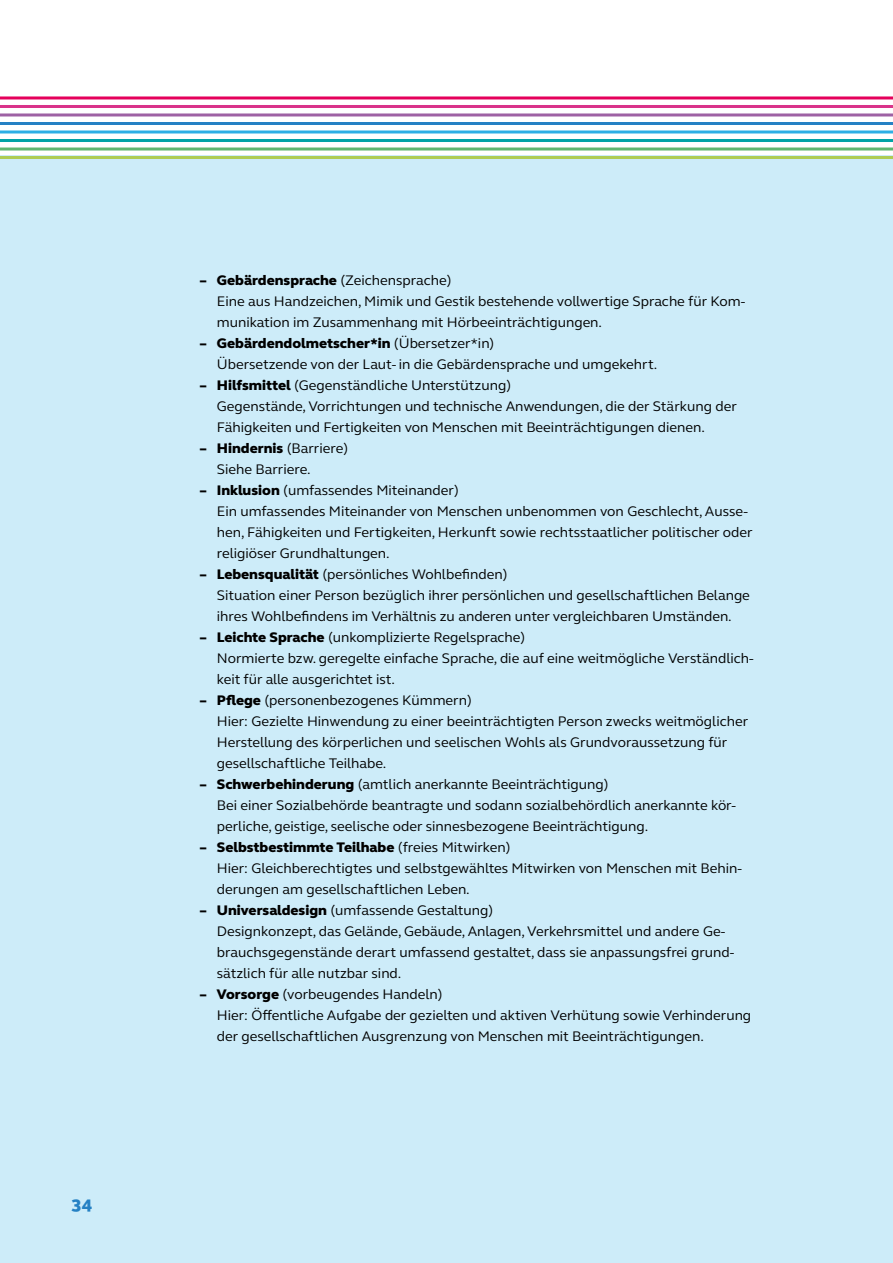
<style>
.page{position:relative;width:893px;height:1263px;background:#fff}
.page>*{position:absolute;margin:0;border:0;box-sizing:border-box;transform-origin:0 0}
.t1{font:800 18px "FS Elliot Pro";color:#2581c4}
.fließ_aufzählung{font:14.25px/21px "FS Elliot Pro";color:#000}
.fließ_aufzählung-2{font:800 14.25px "FS Elliot Pro";color:#000}
.s1{font-weight:400}
.s2{font-weight:800}
</style>
<div class="page">
<div style="left:0;top:155px;width:893px;height:1108px;background:#cdecf9"></div>
<hr style="left:0;top:96px;width:893px;height:3px;background:#e5005b">
<hr style="left:0;top:105px;width:893px;height:3px;background:#d9328a">
<hr style="left:0;top:113px;width:893px;height:3px;background:#9e61a4">
<hr style="left:0;top:122px;width:893px;height:3px;background:#2581c4">
<hr style="left:0;top:130px;width:893px;height:3px;background:#2dafe5">
<hr style="left:0;top:139px;width:893px;height:3px;background:#00a3a6">
<hr style="left:0;top:147px;width:893px;height:3px;background:#5fb670">
<hr style="left:0;top:156px;width:893px;height:3px;background:#aecc53">
<p class="t1" style="left:72px;top:1191px;width:21px">34</p>
<p class="fließ_aufzählung-2" style="left:200px;top:271px;width:253px">– Gebärdensprache <span class="s1">(Zeichensprache)</span></p>
<p class="fließ_aufzählung" style="left:217px;top:290px;width:530px">Eine aus Handzeichen, Mimik und Gestik bestehende vollwertige Sprache für Kom&shy;munikation im Zusammenhang mit Hörbeeinträchtigungen.</p>
<p class="fließ_aufzählung-2" style="left:200px;top:334px;width:296px">– Gebärdendolmetscher*in <span class="s1">(Übersetzer*in)</span></p>
<p class="fließ_aufzählung" style="left:217px;top:353px;width:442px">Übersetzende von der Laut- in die Gebärdensprache und umgekehrt.</p>
<p class="fließ_aufzählung" style="left:200px;top:374px;width:313px"><span class="s2">– Hilfsmittel</span> (Gegenständliche Unterstützung)</p>
<p class="fließ_aufzählung" style="left:217px;top:395px;width:521px">Gegenstände, Vorrichtungen und technische Anwendungen, die der Stärkung der<br>Fähigkeiten und Fertigkeiten von Menschen mit Beeinträchtigungen dienen.</p>
<p class="fließ_aufzählung-2" style="left:200px;top:439px;width:150px">– Hindernis <span class="s1">(Barriere)</span></p>
<p class="fließ_aufzählung" style="left:217px;top:458px;width:95px">Siehe Barriere.</p>
<p class="fließ_aufzählung" style="left:200px;top:479px;width:260px"><span class="s2">– Inklusion</span> (umfassendes Miteinander)</p>
<p class="fließ_aufzählung" style="left:217px;top:500px;width:537px">Ein umfassendes Miteinander von Menschen unbenommen von Geschlecht, Ausse&shy;hen, Fähigkeiten und Fertigkeiten, Herkunft sowie rechtsstaatlicher politischer oder religiöser Grundhaltungen.</p>
<p class="fließ_aufzählung" style="left:200px;top:563px;width:309px"><span class="s2">– Lebensqualität</span> (persönliches Wohlbefinden)</p>
<p class="fließ_aufzählung" style="left:217px;top:584px;width:535px">Situation einer Person bezüglich ihrer persönlichen und gesellschaftlichen Belange ihres Wohlbefindens im Verhältnis zu anderen unter vergleichbaren Umständen.</p>
<p class="fließ_aufzählung" style="left:200px;top:626px;width:327px"><span class="s2">– Leichte Sprache</span> (unkomplizierte Regelsprache)</p>
<p class="fließ_aufzählung" style="left:217px;top:647px;width:538px">Normierte bzw. geregelte einfache Sprache, die auf eine weitmögliche Verständlich&shy;keit für alle ausgerichtet ist.</p>
<p class="fließ_aufzählung" style="left:200px;top:689px;width:273px"><span class="s2">– Pflege</span> (personenbezogenes Kümmern)</p>
<p class="fließ_aufzählung" style="left:217px;top:710px;width:533px">Hier: Gezielte Hinwendung zu einer beeinträchtigten Person zwecks weitmöglicher<br>Herstellung des körperlichen und seelischen Wohls als Grundvoraussetzung für gesellschaftliche Teilhabe.</p>
<p class="fließ_aufzählung" style="left:200px;top:773px;width:410px"><span class="s2">– Schwerbehinderung</span> (amtlich anerkannte Beeinträchtigung)</p>
<p class="fließ_aufzählung" style="left:217px;top:794px;width:521px">Bei einer Sozialbehörde beantragte und sodann sozialbehördlich anerkannte kör&shy;perliche, geistige, seelische oder sinnesbezogene Beeinträchtigung.</p>
<p class="fließ_aufzählung-2" style="left:200px;top:838px;width:312px">– Selbstbestimmte Teilhabe <span class="s1">(freies Mitwirken)</span></p>
<p class="fließ_aufzählung" style="left:217px;top:857px;width:527px">Hier: Gleichberechtigtes und selbstgewähltes Mitwirken von Menschen mit Behin&shy;derungen am gesellschaftlichen Leben.</p>
<p class="fließ_aufzählung" style="left:200px;top:899px;width:295px"><span class="s2">– Universaldesign</span> (umfassende Gestaltung)</p>
<p class="fließ_aufzählung" style="left:217px;top:920px;width:519px">Designkonzept, das Gelände, Gebäude, Anlagen, Verkehrsmittel und andere Ge&shy;brauchsgegenstände derart umfassend gestaltet, dass sie anpassungsfrei grund&shy;sätzlich für alle nutzbar sind.</p>
<p class="fließ_aufzählung" style="left:200px;top:983px;width:244px"><span class="s2">– Vorsorge</span> (vorbeugendes Handeln)</p>
<p class="fließ_aufzählung" style="left:217px;top:1004px;width:536px">Hier: Öffentliche Aufgabe der gezielten und aktiven Verhütung sowie Verhinderung der gesellschaftlichen Ausgrenzung von Menschen mit Beeinträchtigungen.</p>
</div>
